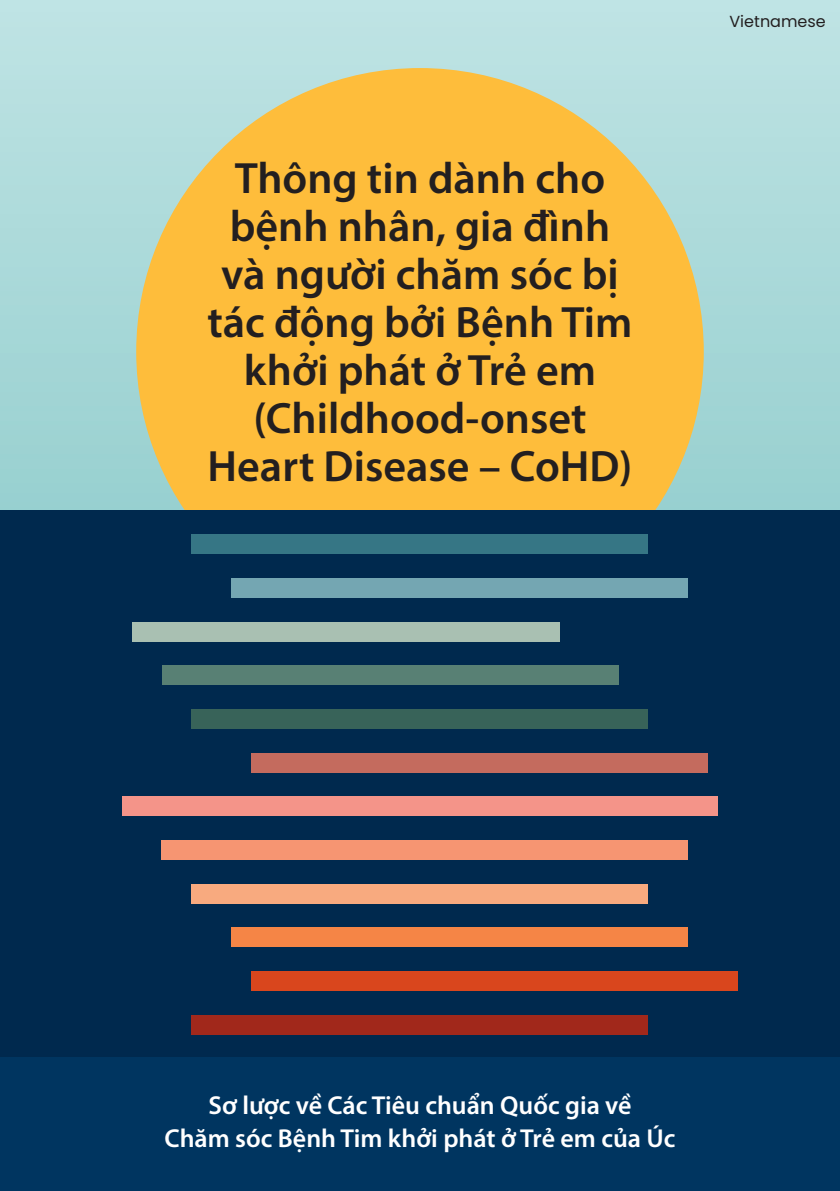
<style>
.page{position:relative;width:840px;height:1191px;background:#fff}
.page>*{position:absolute;margin:0;border:0;box-sizing:border-box;transform-origin:0 0}
.Section_divider___heading{font:600 44px/48px "Myriad Pro";color:#231f20;text-align:center}
.t1{font:600 26px/33px "Myriad Pro";color:#fff;text-align:center}
.Table_-_copy__8_5_12pt{font:16px "Poppins";color:#231f20}
</style>
<div class="page">
<svg style="left:0;top:0;width:839px;height:510px;background:#afdbdc"></svg>
<div style="left:136px;top:68px;width:567px;height:567px;background:#febd3b;border-radius:50%"></div>
<div style="left:0;top:510px;width:839px;height:547px;background:#00294e"></div>
<div style="left:0;top:1057px;width:839px;height:134px;background:#003560"></div>
<div style="left:191px;top:709px;width:457px;height:20px;background:#386359"></div>
<div style="left:132px;top:621px;width:426px;height:20px;background:#a9c0b2"></div>
<div style="left:162px;top:665px;width:456px;height:20px;background:#588074"></div>
<div style="left:231px;top:578px;width:456px;height:20px;background:#74a6b2"></div>
<div style="left:191px;top:534px;width:457px;height:20px;background:#367685"></div>
<div style="left:251px;top:752px;width:456px;height:20px;background:#c46b5e"></div>
<div style="left:122px;top:796px;width:595px;height:20px;background:#f49489"></div>
<div style="left:162px;top:840px;width:525px;height:19px;background:#f69572"></div>
<div style="left:191px;top:883px;width:457px;height:20px;background:#f8aa7f"></div>
<div style="left:231px;top:927px;width:456px;height:20px;background:#f58546"></div>
<div style="left:251px;top:971px;width:486px;height:19px;background:#d9461d"></div>
<div style="left:191px;top:1014px;width:457px;height:20px;background:#a1281b"></div>
<p class="Section_divider___heading" style="left:207px;top:153px;width:426px">Thông tin dành cho bệnh nhân, gia đình và người chăm sóc bị tác động bởi Bệnh Tim khởi phát ở Trẻ em (Childhood-onset<br>Heart Disease – CoHD)</p>
<p class="Table_-_copy__8_5_12pt" style="left:729px;top:12px;width:98px">Vietnamese</p>
<p class="t1" style="left:164px;top:1087px;width:512px">Sơ lược về Các Tiêu chuẩn Quốc gia về<br>Chăm sóc Bệnh Tim khởi phát ở Trẻ em của Úc</p>
</div>
